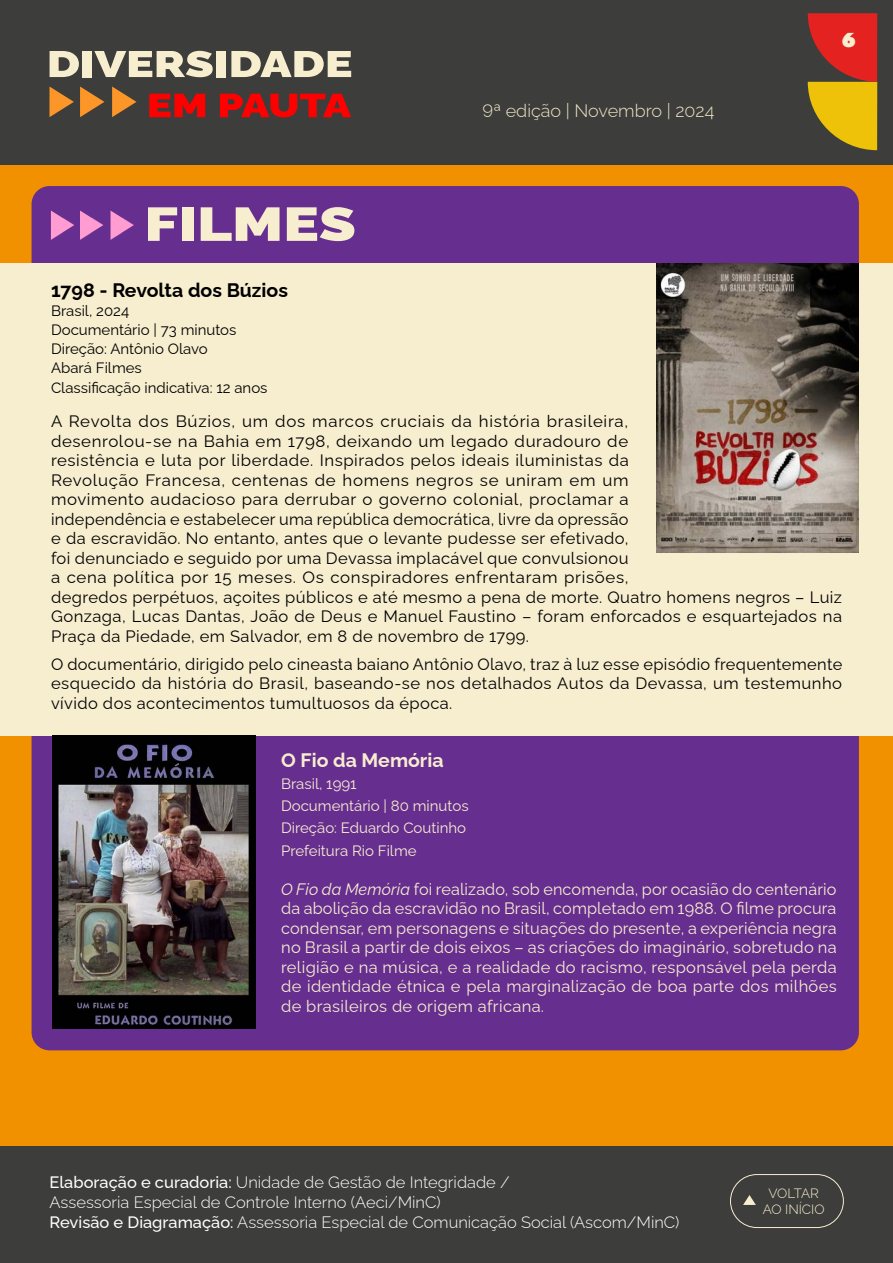
<style>
.page{position:relative;width:893px;height:1263px;background:#fff}
.page>*{position:absolute;margin:0;border:0;box-sizing:border-box;transform-origin:0 0}
.t1{font:800 21px "Noir Pro";color:#f7edcf}
.t2{font:700 19.5px "Raleway";color:#000}
.t3{font:700 19.5px "Raleway";color:#f8edcf}
.t4{font:300 18px "Raleway";color:#efe7c8}
.t5{font:16.5px/19.5px "Raleway";letter-spacing:.025em;color:#000;text-align:justify}
.t6{font:16.5px/19.5px "Raleway";letter-spacing:.02em;color:#f8edcf;text-align:justify}
.t7{font:300 16.5px/19.8px "Raleway";color:#fff}
.t8{font:15px/19.2px "Raleway";color:#000}
.t9{font:15px/22.2px "Raleway";color:#f8edcf}
.t10{font:300 13.5px/16.2px "Raleway";color:#f7edd0;text-align:center}
.s1{font-style:italic}
.s2{font-weight:500}
</style>
<div class="page">
<div style="left:0;top:0;width:893px;height:168px;background:#3d3d3b"></div>
<svg style="left:808px;top:13px;width:69px;height:137px"></svg>
<svg style="left:50px;top:51px;width:29px;height:26px"></svg>
<div style="left:83px;top:51px;width:9px;height:26px;background:#f7edcf"></div>
<svg style="left:94px;top:51px;width:119px;height:26px"></svg>
<div style="left:217px;top:51px;width:9px;height:26px;background:#f7edcf"></div>
<svg style="left:231px;top:51px;width:120px;height:26px"></svg>
<svg style="left:112px;top:87px;width:24px;height:30px"></svg>
<svg style="left:80px;top:87px;width:24px;height:30px"></svg>
<svg style="left:50px;top:87px;width:24px;height:30px"></svg>
<svg style="left:149px;top:94px;width:56px;height:23px"></svg>
<svg style="left:220px;top:94px;width:131px;height:23px"></svg>
<div style="left:0;top:166px;width:893px;height:1097px;background:#f29100"></div>
<div style="left:32px;top:186px;width:827px;height:864px;background:#662e8f;border-radius:18px"></div>
<svg style="left:111px;top:211px;width:23px;height:29px"></svg>
<svg style="left:80px;top:211px;width:23px;height:29px"></svg>
<svg style="left:51px;top:211px;width:23px;height:29px"></svg>
<svg style="left:148px;top:207px;width:29px;height:34px"></svg>
<div style="left:182px;top:207px;width:11px;height:34px;background:#f7edcf"></div>
<svg style="left:201px;top:207px;width:79px;height:34px"></svg>
<svg style="left:287px;top:207px;width:67px;height:34px"></svg>
<div style="left:0;top:264px;width:893px;height:472px;background:#f7edcf"></div>
<img style="left:657px;top:264px;width:202px;height:288px">
<img style="left:52px;top:736px;width:203px;height:293px">
<div style="left:0;top:1147px;width:893px;height:116px;background:#3d3d3b"></div>
<div style="left:730px;top:1174px;width:114px;height:54px;border:1px solid #f7edd0;border-radius:26px"></div>
<svg style="left:743px;top:1195px;width:13px;height:10px"></svg>
<p class="t4" style="left:483px;top:96px;width:233px">9ª edição | Novembro | 2024</p>
<p class="t2" style="left:51px;top:274px;width:238px">1798 - Revolta dos Búzios</p>
<p class="t8" style="left:51px;top:299px;width:218px">Brasil, 2024<br>Documentário | 73 minutos<br>Direção: Antônio Olavo<br>Abará Filmes<br>Classificação indicativa: 12 anos</p>
<p class="t5" style="left:51px;top:410px;width:579px">A Revolta dos Búzios, um dos marcos cruciais da história brasileira, desenrolou-se na Bahia em 1798, deixando um legado duradouro de resistência e luta por liberdade. Inspirados pelos ideais iluministas da Revolução Francesa, centenas de homens negros se uniram em um movimento audacioso para derrubar o governo colonial, proclamar a independência e estabelecer uma república democrática, livre da opressão e da escravidão. No entanto, antes que o levante pudesse ser efetivado, foi denunciado e seguido por uma Devassa implacável que convulsionou a cena política por 15 meses. Os conspiradores enfrentaram prisões,</p>
<p class="t1" style="left:842px;top:22px;width:16px">6</p>
<p class="t5" style="left:51px;top:585px;width:793px">degredos perpétuos, açoites públicos e até mesmo a pena de morte. Quatro homens negros – Luiz Gonzaga, Lucas Dantas, João de Deus e Manuel Faustino – foram enforcados e esquartejados na Praça da Piedade, em Salvador, em 8 de novembro de 1799.</p>
<p class="t5" style="left:51px;top:652px;width:793px">O documentário, dirigido pelo cineasta baiano Antônio Olavo, traz à luz esse episódio frequentemente esquecido da história do Brasil, baseando-se nos detalhados Autos da Devassa, um testemunho vívido dos acontecimentos tumultuosos da época.</p>
<p class="t3" style="left:281px;top:745px;width:164px">O Fio da Memória</p>
<p class="t9" style="left:281px;top:771px;width:189px">Brasil, 1991<br>Documentário | 80 minutos<br>Direção: Eduardo Coutinho<br>Prefeitura Rio Filme</p>
<p class="t6" style="left:281px;top:877px;width:557px"><span class="s1">O Fio da Memória</span> foi realizado, sob encomenda, por ocasião do centenário da abolição da escravidão no Brasil, completado em 1988. O filme procura condensar, em personagens e situações do presente, a experiência negra no Brasil a partir de dois eixos – as criações do imaginário, sobretudo na religião e na música, e a realidade do racismo, responsável pela perda de identidade étnica e pela marginalização de boa parte dos milhões de brasileiros de origem africana.</p>
<p class="t7" style="left:50px;top:1171px;width:631px"><span class="s2">Elaboração e curadoria:</span> Unidade de Gestão de Integridade /<br>Assessoria Especial de Controle Interno (Aeci/MinC)<br><span class="s2">Revisão e Diagramação:</span> Assessoria Especial de Comunicação Social (Ascom/MinC)</p>
<p class="t10" style="left:763px;top:1183px;width:63px">VOLTAR<br>AO INÍCIO</p>
</div>
